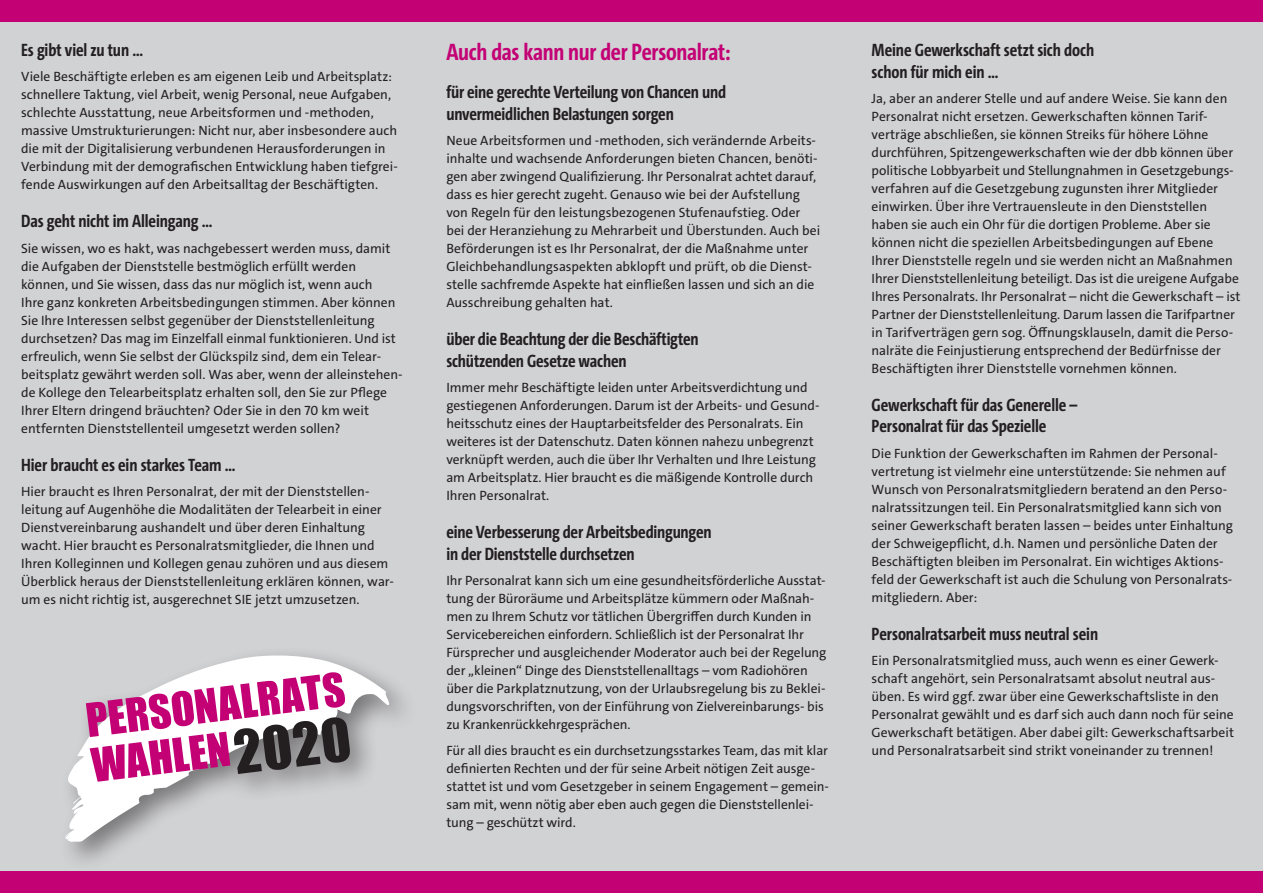
<style>
.page{position:relative;width:1263px;height:893px;background:#fff}
.page>*{position:absolute;margin:0;border:0;box-sizing:border-box;transform-origin:0 0}
.t1{font:700 24px "The Sans Cd LF7";letter-spacing:-.015em;color:#c30175}
.t2{font:700 18px/21.6px "The Sans Cd LF7";letter-spacing:-.01em;color:#231f20}
.t3{font:13.5px/18px "The Sans C4 s";letter-spacing:-.005em;color:#231f20}
</style>
<div class="page">
<div style="left:0;top:21px;width:1263px;height:872px;background:#d1d2d4"></div>
<div style="left:0;top:0;width:1263px;height:21px;background:#c30175"></div>
<div style="left:0;top:872px;width:1263px;height:21px;background:#c30175"></div>
<svg style="left:65px;top:654px;width:327px;height:188px"></svg>
<svg style="left:86px;top:672px;width:264px;height:110px;background:#c080a7"></svg>
<h2 class="t2" style="left:21px;top:38px;width:123px">Es gibt viel zu tun …</h2>
<p class="t3" style="left:21px;top:68px;width:378px">Viele Beschäftigte erleben es am eigenen Leib und Arbeitsplatz: schnellere Taktung, viel Arbeit, wenig Personal, neue Aufgaben, schlechte Ausstattung, neue Arbeitsformen und -methoden, massive Umstrukturierungen: Nicht nur, aber insbesondere auch die mit der Digitalisierung verbundenen Herausforderungen in Verbindung mit der demografischen Entwicklung haben tiefgrei&shy;fende Auswirkungen auf den Arbeitsalltag der Beschäftigten.</p>
<h2 class="t2" style="left:21px;top:210px;width:193px">Das geht nicht im Alleingang …</h2>
<p class="t3" style="left:21px;top:239px;width:383px">Sie wissen, wo es hakt, was nachgebessert werden muss, damit die Aufgaben der Dienststelle bestmöglich erfüllt werden können, und Sie wissen, dass das nur möglich ist, wenn auch<br>Ihre ganz konkreten Arbeitsbedingungen stimmen. Aber können Sie Ihre Interessen selbst gegenüber der Dienststellenleitung durchsetzen? Das mag im Einzelfall einmal funktionieren. Und ist erfreulich, wenn Sie selbst der Glückspilz sind, dem ein Telear&shy;beitsplatz gewährt werden soll. Was aber, wenn der alleinstehen&shy;de Kollege den Telearbeitsplatz erhalten soll, den Sie zur Pflege Ihrer Eltern dringend bräuchten? Oder Sie in den 70 km weit entfernten Dienststellenteil umgesetzt werden sollen?</p>
<h2 class="t2" style="left:21px;top:453px;width:216px">Hier braucht es ein starkes Team …</h2>
<p class="t3" style="left:21px;top:483px;width:374px">Hier braucht es Ihren Personalrat, der mit der Dienststellen&shy;leitung auf Augenhöhe die Modalitäten der Telearbeit in einer Dienstvereinbarung aushandelt und über deren Einhaltung wacht. Hier braucht es Personalratsmitglieder, die Ihnen und Ihren Kolleginnen und Kollegen genau zuhören und aus diesem Überblick heraus der Dienststellenleitung erklären können, war&shy;um es nicht richtig ist, ausgerechnet SIE jetzt umzusetzen.</p>
<h1 class="t1" style="left:446px;top:37px;width:286px">Auch das kann nur der Personalrat:</h1>
<h2 class="t2" style="left:446px;top:81px;width:281px">für eine gerechte Verteilung von Chancen und unvermeidlichen Belastungen sorgen</h2>
<p class="t3" style="left:446px;top:132px;width:375px">Neue Arbeitsformen und -methoden, sich verändernde Arbeits&shy;inhalte und wachsende Anforderungen bieten Chancen, benöti&shy;gen aber zwingend Qualifizierung. Ihr Personalrat achtet darauf, dass es hier gerecht zugeht. Genauso wie bei der Aufstellung von Regeln für den leistungsbezogenen Stufenaufstieg. Oder bei der Heranziehung zu Mehrarbeit und Überstunden. Auch bei Beförderungen ist es Ihr Personalrat, der die Maßnahme unter Gleichbehandlungsaspekten abklopft und prüft, ob die Dienst&shy;stelle sachfremde Aspekte hat einfließen lassen und sich an die Ausschreibung gehalten hat.</p>
<h2 class="t2" style="left:446px;top:328px;width:254px">über die Beachtung der die Beschäftigten schützenden Gesetze wachen</h2>
<p class="t3" style="left:446px;top:379px;width:375px">Immer mehr Beschäftigte leiden unter Arbeitsverdichtung und gestiegenen Anforderungen. Darum ist der Arbeits- und Gesund&shy;heitsschutz eines der Hauptarbeitsfelder des Personalrats. Ein weiteres ist der Datenschutz. Daten können nahezu unbegrenzt verknüpft werden, auch die über Ihr Verhalten und Ihre Leistung am Arbeitsplatz. Hier braucht es die mäßigende Kontrolle durch Ihren Personalrat.</p>
<h2 class="t2" style="left:446px;top:521px;width:267px">eine Verbesserung der Arbeitsbedingungen in der Dienststelle durchsetzen</h2>
<p class="t3" style="left:446px;top:572px;width:382px">Ihr Personalrat kann sich um eine gesundheitsförderliche Ausstat&shy;tung der Büroräume und Arbeitsplätze kümmern oder Maßnah&shy;men zu Ihrem Schutz vor tätlichen Übergriffen durch Kunden in Servicebereichen einfordern. Schließlich ist der Personalrat Ihr Fürsprecher und ausgleichender Moderator auch bei der Regelung der „kleinen“ Dinge des Dienststellenalltags – vom Radiohören über die Parkplatznutzung, von der Urlaubsregelung bis zu Beklei&shy;dungsvorschriften, von der Einführung von Zielvereinbarungs- bis zu Krankenrückkehrgesprächen.</p>
<p class="t3" style="left:446px;top:741px;width:384px">Für all dies braucht es ein durchsetzungsstarkes Team, das mit klar definierten Rechten und der für seine Arbeit nötigen Zeit ausge&shy;stattet ist und vom Gesetzgeber in seinem Engagement – gemein&shy;sam mit, wenn nötig aber eben auch gegen die Dienststellenlei&shy;tung – geschützt wird.</p>
<h2 class="t2" style="left:872px;top:38px;width:224px">Meine Gewerkschaft setzt sich doch schon für mich ein …</h2>
<p class="t3" style="left:872px;top:90px;width:370px">Ja, aber an anderer Stelle und auf andere Weise. Sie kann den Personalrat nicht ersetzen. Gewerkschaften können Tarif&shy;verträge abschließen, sie können Streiks für höhere Löhne durchführen, Spitzengewerkschaften wie der dbb können über politische Lobbyarbeit und Stellungnahmen in Gesetzgebungs&shy;verfahren auf die Gesetzgebung zugunsten ihrer Mitglieder einwirken. Über ihre Vertrauensleute in den Dienststellen haben sie auch ein Ohr für die dortigen Probleme. Aber sie können nicht die speziellen Arbeitsbedingungen auf Ebene Ihrer Dienststelle regeln und sie werden nicht an Maßnahmen Ihrer Dienststellenleitung beteiligt. Das ist die ureigene Aufgabe Ihres Personalrats. Ihr Personalrat – nicht die Gewerkschaft – ist Partner der Dienststellenleitung. Darum lassen die Tarifpartner in Tarifverträgen gern sog. Öffnungsklauseln, damit die Perso&shy;nalräte die Feinjustierung entsprechend der Bedürfnisse der Beschäftigten ihrer Dienststelle vornehmen können.</p>
<h2 class="t2" style="left:872px;top:393px;width:207px">Gewerkschaft für das Generelle –<br>Personalrat für das Spezielle</h2>
<p class="t3" style="left:872px;top:444px;width:363px">Die Funktion der Gewerkschaften im Rahmen der Personal&shy;vertretung ist vielmehr eine unterstützende: Sie nehmen auf Wunsch von Personalratsmitgliedern beratend an den Perso&shy;nalratssitzungen teil. Ein Personalratsmitglied kann sich von seiner Gewerkschaft beraten lassen – beides unter Einhaltung der Schweigepflicht, d.h. Namen und persönliche Daten der Beschäftigten bleiben im Personalrat. Ein wichtiges Aktions&shy;feld der Gewerkschaft ist auch die Schulung von Personalrats&shy;mitgliedern. Aber:</p>
<h2 class="t2" style="left:872px;top:622px;width:228px">Personalratsarbeit muss neutral sein</h2>
<p class="t3" style="left:872px;top:652px;width:364px">Ein Personalratsmitglied muss, auch wenn es einer Gewerk&shy;schaft angehört, sein Personalratsamt absolut neutral aus&shy;üben. Es wird ggf. zwar über eine Gewerkschaftsliste in den Personalrat gewählt und es darf sich auch dann noch für seine Gewerkschaft betätigen. Aber dabei gilt: Gewerkschaftsarbeit und Personalratsarbeit sind strikt voneinander zu trennen!</p>
</div>
